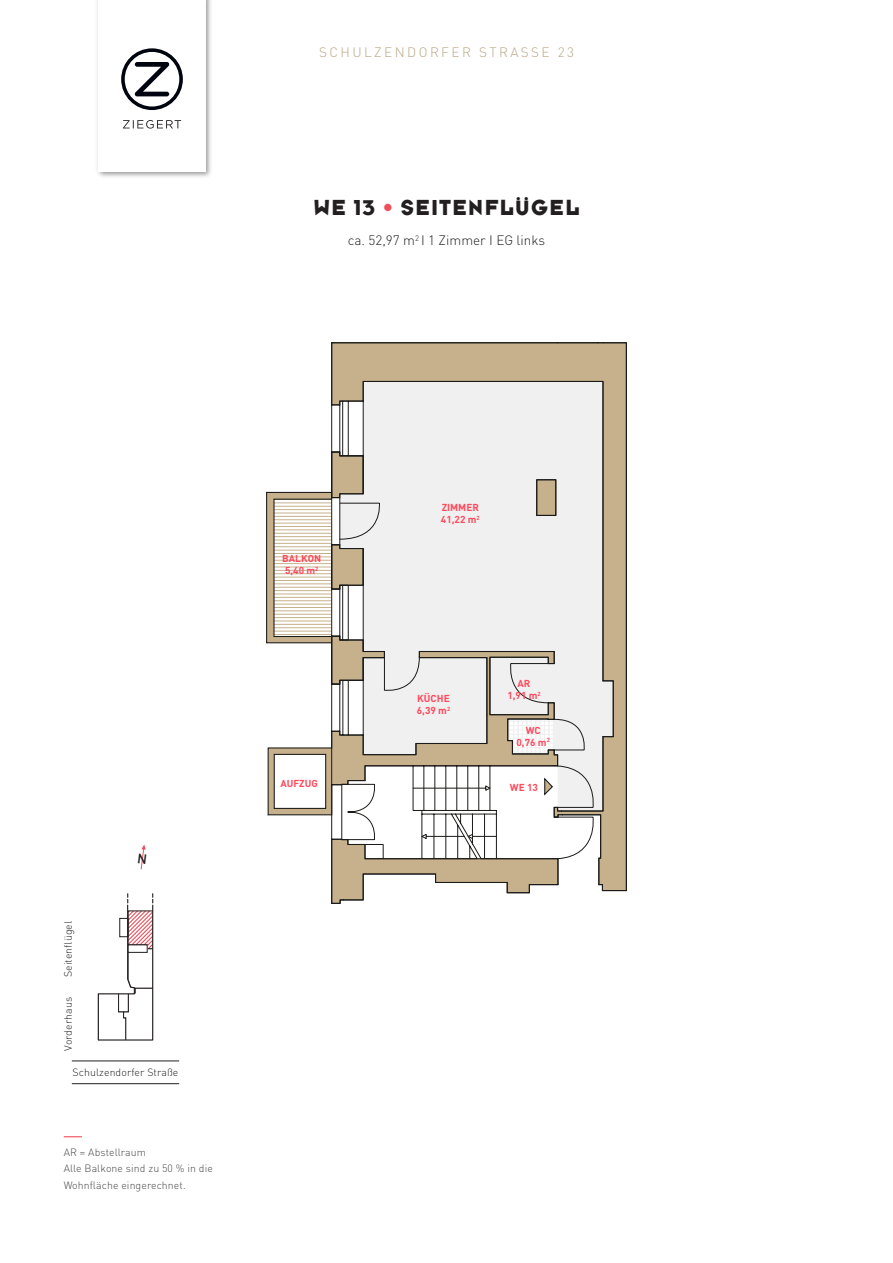
<style>
.page{position:relative;width:893px;height:1263px;background:#fff}
.page>*{position:absolute;margin:0;border:0;box-sizing:border-box;transform-origin:0 0}
.t1{font:22.5px "Typeface Six";letter-spacing:.065em;color:#231f20}
.t2{font:300 13.5px "DIN Pro";color:#231f20}
.t3{font:300 13.5px "DIN Pro";letter-spacing:.18em;color:#baa785}
.t4{font:300 10.5px "DIN Pro";letter-spacing:.01em;color:#454647}
.t5{font:300 10.5px "DIN Pro";letter-spacing:.01em;color:#231f20}
.t6{font:700 10.05px/12px "DIN Pro";color:#ff495c}
.s1{color:#ef4f5c}
</style>
<div class="page">
<svg style="left:331px;top:342px;width:296px;height:550px"></svg>
<svg style="left:331px;top:838px;width:228px;height:66px"></svg>
<div style="left:536px;top:479px;width:20px;height:37px;border:1px solid #1a1a18"></div>
<svg style="left:267px;top:650px;width:292px;height:166px"></svg>
<svg style="left:266px;top:451px;width:119px;height:234px"></svg>
<hr style="left:72px;top:1060px;width:107px;height:1px;background:#231f20">
<hr style="left:72px;top:1083px;width:107px;height:1px;background:#231f20">
<svg style="left:97px;top:894px;width:57px;height:147px"></svg>
<div style="left:120px;top:918px;width:8px;height:19px;border:1px solid #231f20"></div>
<svg style="left:64px;top:1136px;width:18px;height:1px"></svg>
<img style="left:97px;top:0;width:114px;height:177px">
<div style="left:98px;top:0;width:108px;height:171px;background:#fff"></div>
<svg style="left:123px;top:120px;width:58px;height:9px"></svg>
<svg style="left:121px;top:48px;width:62px;height:62px"></svg>
<svg style="left:140px;top:844px;width:6px;height:26px"></svg>
<h2 class="t3" style="left:319px;top:43px;width:256px">SCHULZENDORFER STRASSE 23</h2>
<p class="t1" style="left:313px;top:194px;width:268px">WE 13 <span class="s1">•</span> SEITENFLÜGEL</p>
<p class="t2" style="left:348px;top:231px;width:199px">ca. 52,97 m<sup>2</sup> I 1 Zimmer I EG links</p>
<p class="t6" style="left:282px;top:552px;width:40px">BALKON<br>5,40 m<sup>2</sup></p>
<p class="t5" style="left:61px;top:977px;width:58px;rotate:-90deg">Seitenflügel</p>
<p class="t5" style="left:61px;top:1051px;width:55px;rotate:-90deg">Vorderhaus</p>
<p class="t5" style="left:73px;top:1065px;width:107px">Schulzendorfer Straße</p>
<p class="t4" style="left:64px;top:1144px;width:84px">AR = Abstellraum</p>
<p class="t4" style="left:64px;top:1161px;width:151px">Alle Balkone sind zu 50 % in die</p>
<p class="t4" style="left:64px;top:1177px;width:124px">Wohnfläche eingerechnet.</p>
<p class="t6" style="left:280px;top:776px;width:39px">AUFZUG</p>
<p class="t6" style="left:441px;top:501px;width:40px">ZIMMER<br>41,22 m<sup>2</sup></p>
<p class="t6" style="left:417px;top:692px;width:35px">KÜCHE<br>6,39 m<sup>2</sup></p>
<p class="t6" style="left:507px;top:677px;width:35px;text-align:center">AR<br>1,91 m<sup>2</sup></p>
<p class="t6" style="left:517px;top:724px;width:35px;text-align:center">WC<br>0,76 m<sup>2</sup></p>
<p class="t6" style="left:510px;top:781px;width:30px">WE 13</p>
</div>
